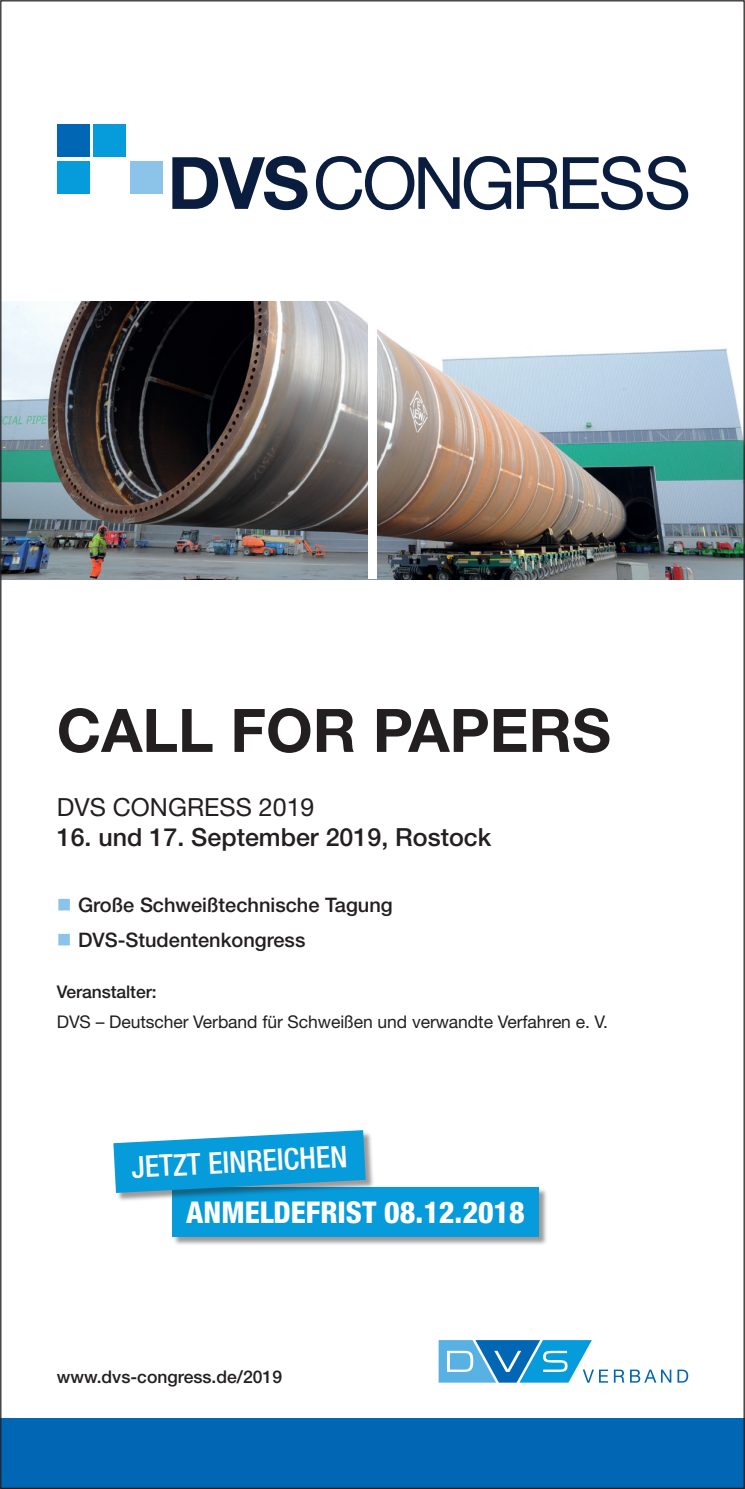
<style>
.page{position:relative;width:745px;height:1489px;background:#fff}
.page>*{position:absolute;margin:0;border:0;box-sizing:border-box;transform-origin:0 0}
.t1{font:700 60px "Helvetica Neue LT Std";color:#231f20}
.t2{font:800 condensed 30px "Helvetica Neue LT Std";color:#fff}
.t3{font:500 condensed 30px "Helvetica Neue LT Std";color:#fff}
.t4{font:500 25px "Helvetica Neue LT Std";color:#231f20}
.t5{font:25px "Helvetica Neue LT Std";color:#231f20}
.t6{font:500 20px "Helvetica Neue LT Std";color:#231f20}
.t7{font:17.5px "Helvetica Neue LT Std";letter-spacing:-.005em;color:#231f20}
.t8{font:500 17.5px "Helvetica Neue LT Std";color:#231f20}
.s1{color:#8bc3ea}
</style>
<div class="page">
<div style="left:0;top:1417px;width:744px;height:71px;background:#0166b3"></div>
<div style="left:130px;top:161px;width:33px;height:33px;background:#8bc3e9"></div>
<div style="left:93px;top:124px;width:33px;height:33px;background:#069bda"></div>
<div style="left:57px;top:161px;width:32px;height:33px;background:#069bda"></div>
<div style="left:57px;top:124px;width:32px;height:33px;background:#0166b3"></div>
<svg style="left:172px;top:156px;width:515px;height:54px"></svg>
<svg style="left:613px;top:1369px;width:58px;height:13px"></svg>
<svg style="left:677px;top:1369px;width:10px;height:13px"></svg>
<svg style="left:438px;top:1340px;width:169px;height:42px"></svg>
<img style="left:2px;top:301px;width:740px;height:278px">
<div style="left:368px;top:301px;width:8px;height:278px;background:#fff"></div>
<div style="left:173px;top:1187px;width:374px;height:59px;background:#231f20;opacity:.45"></div>
<div style="left:172px;top:1187px;width:366px;height:49px;background:#069bda"></div>
<div style="left:114px;top:1130px;width:260px;height:71px;background:#231f20;opacity:.45"></div>
<svg style="left:113px;top:1130px;width:252px;height:62px"></svg>
<h1 class="t1" style="left:57px;top:693px;width:555px">CALL FOR PAPERS</h1>
<h3 class="t5" style="left:57px;top:792px;width:259px">DVS CONGRESS 2019</h3>
<h3 class="t4" style="left:57px;top:822px;width:435px">16. und 17. September 2019, Rostock</h3>
<p class="t6" style="left:57px;top:892px;width:337px"><span class="s1">■</span> Große Schweißtechnische Tagung</p>
<p class="t6" style="left:57px;top:927px;width:250px"><span class="s1">■</span> DVS-Studentenkongress</p>
<p class="t8" style="left:57px;top:981px;width:101px">Veranstalter:</p>
<p class="t7" style="left:57px;top:1011px;width:552px">DVS – Deutscher Verband für Schweißen und verwandte Verfahren e. V.</p>
<h2 class="t3" style="left:130px;top:1149px;width:218px;rotate:-3deg">JETZT EINREICHEN</h2>
<h2 class="t2" style="left:186px;top:1193px;width:340px">ANMELDEFRIST 08.12.2018</h2>
<p class="t8" style="left:57px;top:1365px;width:227px">www.dvs-congress.de/2019</p>
</div>
